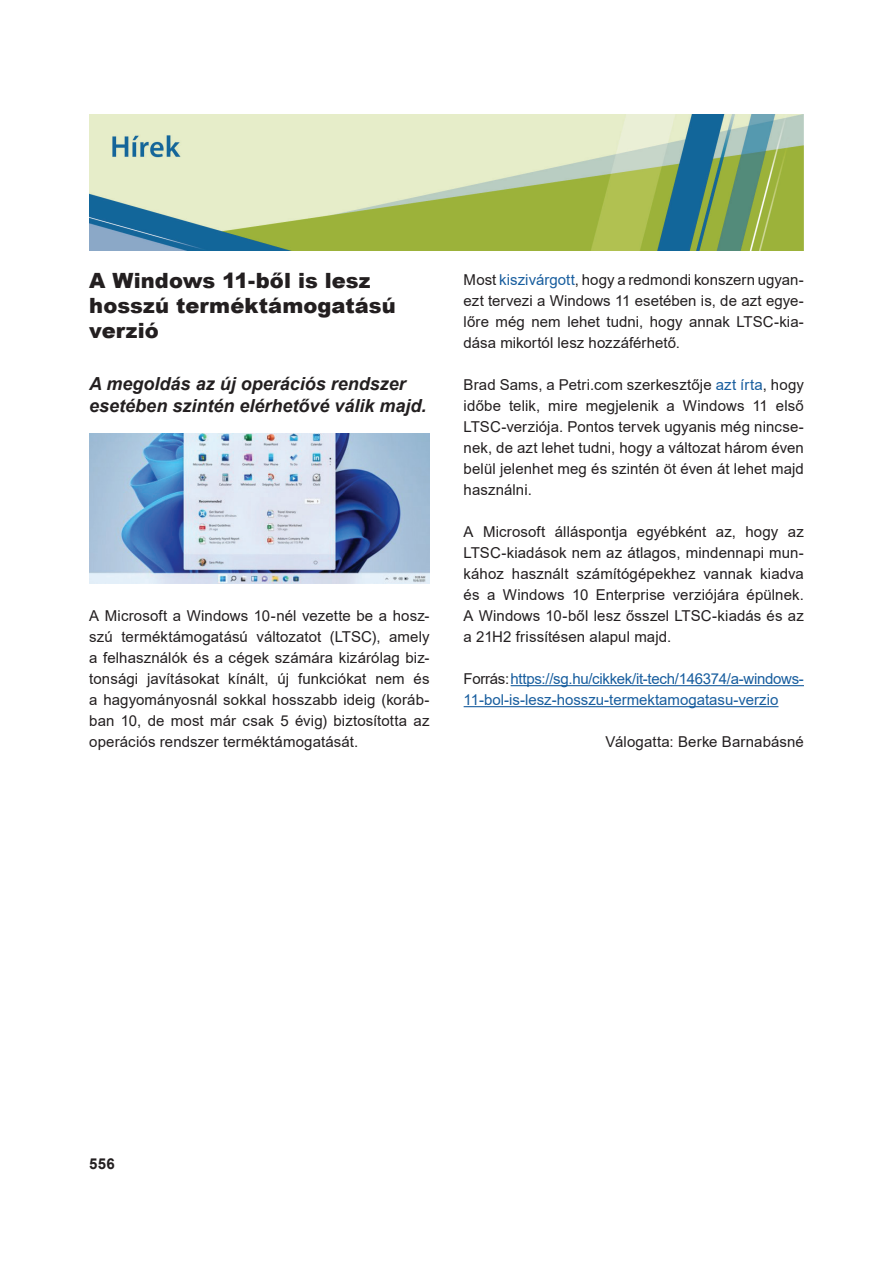
<style>
.page{position:relative;width:893px;height:1263px;background:#fff}
.page>*{position:absolute;margin:0;border:0;box-sizing:border-box;transform-origin:0 0}
.t1{font:900 21px/25.2px "Arial";letter-spacing:.005em;color:#231f20}
.t2{font:italic 700 18px/21.6px "Arial";color:#231f20}
.t3{font:15px/21px "Arial";letter-spacing:.005em;color:#231f20;text-align:justify}
.t4{font:15px/21px "Arial";letter-spacing:-.02em;color:#175d9e}
.t5{font:700 15px "Arial";color:#231f20}
.s1{color:#175d9e}
.s2{color:#231f20}
</style>
<div class="page">
<img style="left:89px;top:115px;width:715px;height:136px">
<hr style="left:511px;top:685px;width:293px;height:1px;background:#175d9e">
<hr style="left:464px;top:706px;width:314px;height:1px;background:#175d9e">
<img style="left:89px;top:434px;width:341px;height:150px">
<h1 class="t1" style="left:89px;top:267px;width:308px">A Windows 11-ből is lesz hosszú terméktámogatású verzió</h1>
<p class="t2" style="left:89px;top:373px;width:339px">A megoldás az új operációs rendszer esetében szintén elérhetővé válik majd.</p>
<p class="t3" style="left:89px;top:605px;width:342px">A Microsoft a Windows 10-nél vezette be a hos - szú terméktámogatású változatot (LTSC), amely a felhasználók és a cégek számára kizárólag biz&shy;tonsági javításokat kínált, új funkciókat nem és a hagyományosnál sokkal hosszabb ideig (koráb&shy;ban 10, de most már csak 5 évig) biztosította az operációs rendszer terméktámogatását.</p>
<p class="t3" style="left:464px;top:269px;width:342px">Most <span class="s1">kiszivárgott</span>, hogy a redmondi konszern ugyan&shy;ezt tervezi a Windows 11 esetében is, de azt egye&shy;lőre még nem lehet tudni, hogy annak LTSC-kia&shy;dása mikortól lesz hozzáférhető.</p>
<p class="t3" style="left:464px;top:374px;width:342px">Brad Sams, a Petri.com szerkesztője <span class="s1">azt írta</span>, hogy időbe telik, mire megjelenik a Windows 11 első LTSC-verziója. Pontos tervek ugyanis még nincse&shy;nek, de azt lehet tudni, hogy a változat három éven belül jelenhet meg és szintén öt éven át lehet majd használni.</p>
<p class="t3" style="left:464px;top:521px;width:342px">A Microsoft álláspontja egyébként az, hogy az LTSC-kiadások nem az átlagos, mindennapi mun&shy;kához használt számítógépekhez vannak kiadva és a Windows 10 Enterprise verziójára épülnek.<br>A Windows 10-ből lesz ősszel LTSC-kiadás és az a 21H2 frissítésen alapul majd.</p>
<p class="t4" style="left:464px;top:668px;width:342px"><span class="s2">Forrás:</span> https://sg.hu/cikkek/it-tech/146374/a-windows-<br>11-bol-is-lesz-hosszu-termektamogatasu-verzio</p>
<p class="t3" style="left:606px;top:731px;width:200px">Válogatta: Berke Barnabásné</p>
<p class="t5" style="left:89px;top:1153px;width:27px">556</p>
</div>
